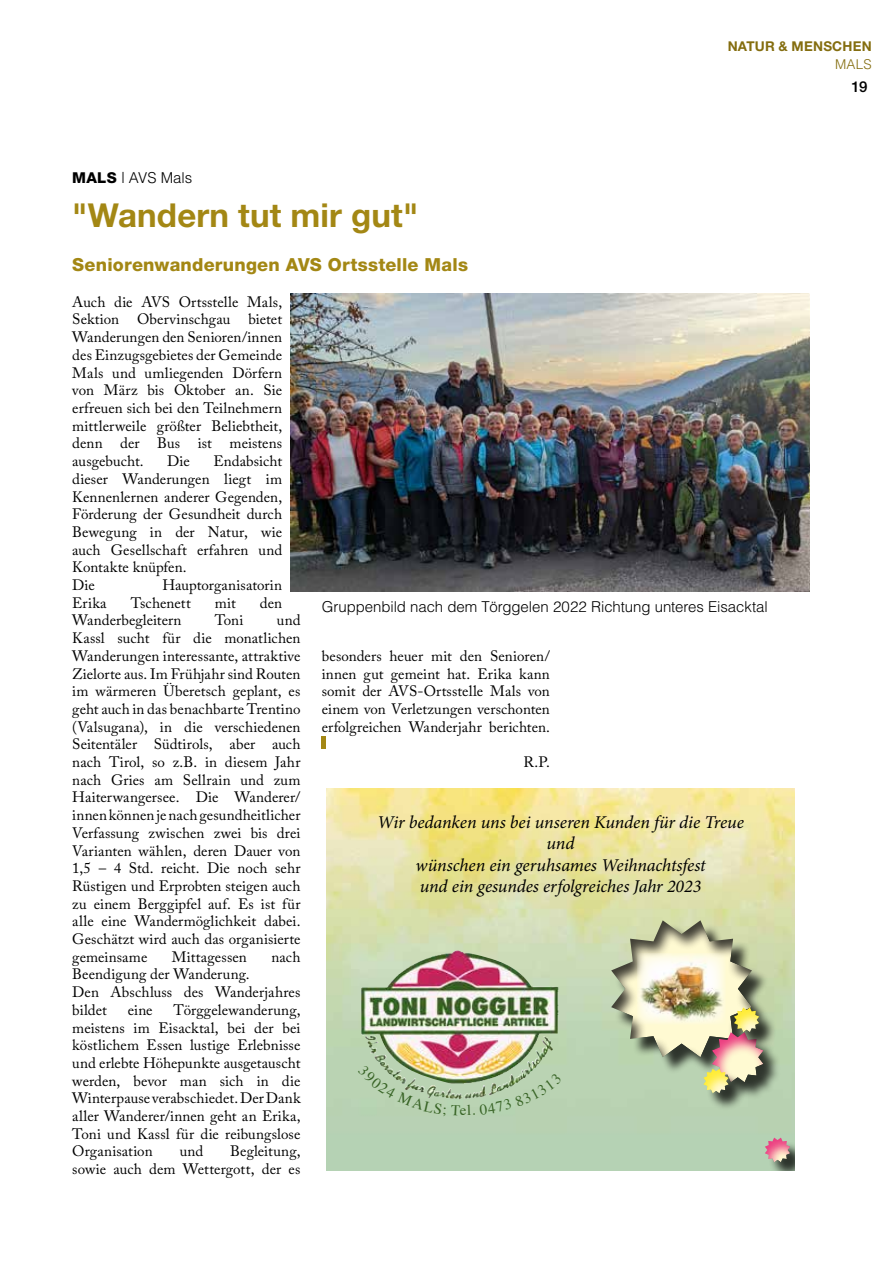
<style>
.page{position:relative;width:893px;height:1263px;background:#fff}
.page>*{position:absolute;margin:0;border:0;box-sizing:border-box;transform-origin:0 0}
.t1{font:700 33px "Helvetica Neue";letter-spacing:.005em;color:#a38714}
.t2{font:italic 18px/21.6px "Minion Pro";letter-spacing:-.005em;color:#000;text-align:center}
.t3{font:800 18px "Helvetica Neue";letter-spacing:.01em;color:#a38714}
.t4{font:15px/17.7px "Adobe Caslon Pro";letter-spacing:.005em;color:#000;text-align:justify}
.t5{font:300 15px "Helvetica";letter-spacing:-.005em;color:#000}
.t6{font:500 15px "Helvetica Neue";color:#000}
.t7{font:15px "Times";color:#386426}
.t8{font:700 13.5px "Helvetica Neue";letter-spacing:.015em;color:#846d0f}
.t9{font:300 13.5px "Helvetica";color:#846d0f}
.s1{font-family:"Helvetica Neue";font-weight:800}
</style>
<div class="page">
<img style="left:291px;top:293px;width:518px;height:299px">
<hr style="left:322px;top:736px;width:4px;height:13px;background:#a38714">
<img style="left:327px;top:788px;width:467px;height:383px">
<img style="left:359px;top:950px;width:199px;height:134px">
<div style="left:614px;top:924px;width:155px;height:151px;background:#000;opacity:.75"></div>
<div style="left:715px;top:1035px;width:66px;height:65px;background:#000;opacity:.75"></div>
<div style="left:768px;top:1141px;width:26px;height:30px;background:#000;opacity:.75"></div>
<div style="left:763px;top:1137px;width:29px;height:27px;background:#e6007d;opacity:.75"></div>
<div style="left:707px;top:1072px;width:40px;height:39px;background:#000;opacity:.75"></div>
<div style="left:702px;top:1068px;width:28px;height:27px;background:#ffed00;opacity:.75"></div>
<div style="left:737px;top:1011px;width:40px;height:39px;background:#000;opacity:.75"></div>
<img style="left:611px;top:920px;width:152px;height:173px">
<div style="left:732px;top:1007px;width:29px;height:27px;background:#ffed00;opacity:.75"></div>
<svg style="left:358px;top:1065px;width:102px;height:51px;background:#b5caa8"></svg>
<svg style="left:467px;top:1073px;width:95px;height:42px;background:#b2cbaa"></svg>
<p class="t8" style="left:728px;top:38px;width:146px">NATUR &amp; MENSCHEN</p>
<p class="t9" style="left:835px;top:56px;width:38px">MALS</p>
<p class="t5" style="left:72px;top:168px;width:121px"><span class="s1">MALS</span> | AVS Mals</p>
<h1 class="t1" style="left:72px;top:195px;width:348px">"Wandern tut mir gut"</h1>
<p class="t3" style="left:72px;top:254px;width:397px">Seniorenwanderungen AVS Ortsstelle Mals</p>
<p class="t4" style="left:72px;top:293px;width:211px">Auch die AVS Ortsstelle Mals, Sektion Obervinschgau bietet Wanderungen den Senioren/innen des Einzugsgebietes der Gemeinde Mals und umliegenden Dörfern von März bis Oktober an. Sie erfreuen sich bei den Teilnehmern mittlerweile größter Beliebtheit, denn der Bus ist meistens ausgebucht.</p>
<p class="t4" style="left:72px;top:452px;width:211px;text-align:left;text-indent:141px">Endabsicht dieser Wanderungen liegt im<br>Kennenlernen anderer Gegenden,<br>Förderung der Gesundheit durch<br>Bewegung in der Natur, wie auch Gesellschaft erfahren und<br>Kontakte knüpfen.<br>Die</p>
<p class="t4" style="left:167px;top:452px;width:24px">Die</p>
<p class="t4" style="left:162px;top:576px;width:121px">Hauptorganisatorin</p>
<p class="t4" style="left:72px;top:594px;width:36px">Erika</p>
<p class="t4" style="left:131px;top:594px;width:62px">Tschenett</p>
<p class="t4" style="left:215px;top:594px;width:22px">mit</p>
<p class="t4" style="left:260px;top:594px;width:24px">den</p>
<p class="t4" style="left:72px;top:611px;width:111px">Wanderbegleitern</p>
<p class="t4" style="left:215px;top:611px;width:30px">Toni</p>
<p class="t4" style="left:72px;top:611px;width:230px;text-indent:205px">und Kassl sucht für die monatlichen Wanderungen interessante, attraktive Zielorte aus. Im Frühjahr sind Routen im wärmeren Überetsch geplant, es geht auch in das benachbarte Trentino (Valsugana), in die verschiedenen Seitentäler Südtirols, aber auch nach Tirol, so z.B. in diesem Jahr nach Gries am Sellrain und zum Haiterwangersee. Die Wanderer/ innen können je nach gesundheitlicher Verfassung zwischen zwei bis drei Varianten wählen, deren Dauer von 1,5 – 4 Std. reicht. Die noch sehr Rüstigen und Erprobten steigen auch zu einem Berggipfel auf. Es ist für alle eine Wandermöglichkeit dabei.<br>Geschätzt wird auch das organisierte gemeinsame</p>
<p class="t4" style="left:172px;top:948px;width:76px">Mittagessen</p>
<p class="t4" style="left:271px;top:948px;width:31px">nach</p>
<p class="t4" style="left:72px;top:965px;width:230px;text-align:left">Beendigung der Wanderung.<br>Den Abschluss des Wanderjahres bildet</p>
<p class="t4" style="left:72px;top:1001px;width:230px;text-indent:101px">Törggelewanderung, meistens im Eisacktal, bei der bei köstlichem Essen lustige Erlebnisse und erlebte Höhepunkte ausgetauscht werden, bevor man sich in die Winterpause verabschiedet. Der Dank aller Wanderer/innen geht an Erika, Toni und Kassl für die reibungslose Organisation</p>
<p class="t4" style="left:128px;top:1001px;width:26px">eine</p>
<p class="t4" style="left:72px;top:1142px;width:230px;text-align:right">Begleitung,<br>sowie auch dem Wettergott, der es</p>
<p class="t4" style="left:180px;top:1142px;width:25px">und</p>
<p class="t5" style="left:322px;top:597px;width:448px">Gruppenbild nach dem Törggelen 2022 Richtung unteres Eisacktal</p>
<p class="t4" style="left:322px;top:647px;width:230px">besonders heuer mit den Senioren/ innen gut gemeint hat. Erika kann somit der AVS-Ortsstelle Mals von einem von Verletzungen verschonten erfolgreichen Wanderjahr berichten.</p>
<p class="t4" style="left:524px;top:753px;width:28px">R.P.</p>
<p class="t2" style="left:377px;top:811px;width:368px">Wir bedanken uns bei unseren Kunden für die Treue und<br>wünschen ein geruhsames Weihnachtsfest<br>und ein gesundes erfolgreiches Jahr 2023</p>
<p class="t7" style="left:460px;top:1096px;width:8px">e</p>
<p class="t6" style="left:851px;top:78px;width:17px">19</p>
</div>
